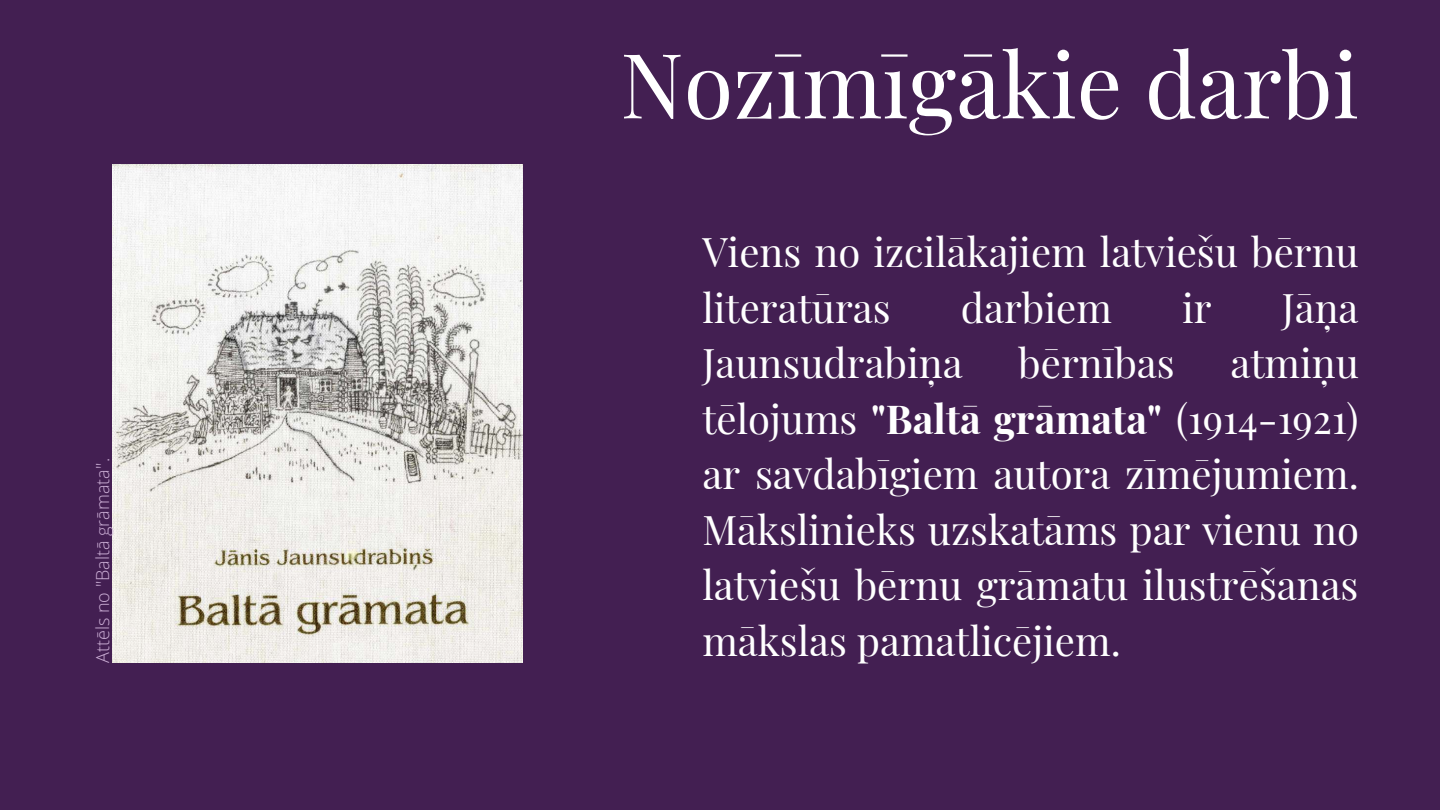
<style>
.page{position:relative;width:1440px;height:810px;background:#431f52}
.page>*{position:absolute;margin:0;border:0;box-sizing:border-box;transform-origin:0 0}
.t1{font:90px "Playfair Display";color:#fff}
.t2{font:40px/55.5px "Playfair Display";color:#fff}
.t3{font:300 18px "Open Sans";color:#cbaed5}
.s1{font-weight:700}
</style>
<div class="page">
<img style="left:113px;top:165px;width:409px;height:498px">
<p class="t3" style="left:90px;top:663px;width:206px;rotate:-90deg">Attēls no "Baltā grāmata".</p>
<h1 class="t1" style="left:620px;top:21px;width:740px">Nozīmīgākie darbi</h1>
<p class="t2" style="left:702px;top:223px;width:658px">Viens no izcilākajiem latviešu bērnu literatūras</p>
<p class="t2" style="left:961px;top:278px;width:152px">darbiem</p>
<p class="t2" style="left:1182px;top:278px;width:31px">ir</p>
<p class="t2" style="left:1282px;top:278px;width:78px">Jāņa</p>
<p class="t2" style="left:702px;top:334px;width:262px">Jaunsudrabiņa</p>
<p class="t2" style="left:1018px;top:334px;width:158px">bērnības</p>
<p class="t2" style="left:702px;top:334px;width:658px;text-align:justify;text-indent:528px">atmiņu tēlojums <span class="s1">"Baltā grāmata"</span> (1914-1921) ar savdabīgiem autora zīmējumiem.<br>Mākslinieks uzskatāms par vienu no latviešu bērnu grāmatu ilustrēšanas mākslas pamatlicējiem.</p>
</div>
